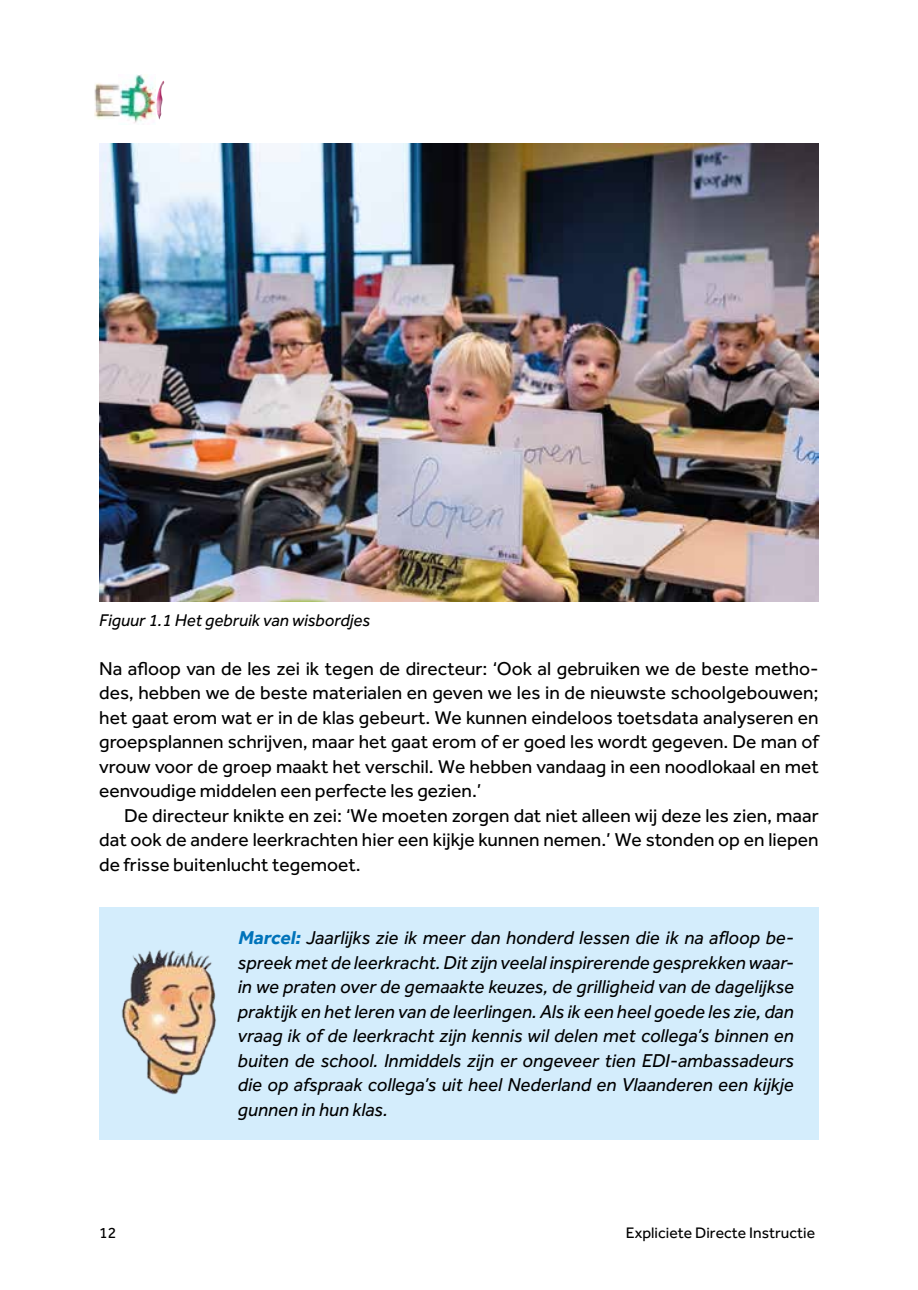
<style>
.page{position:relative;width:918px;height:1290px;background:#fff}
.page>*{position:absolute;margin:0;border:0;box-sizing:border-box;transform-origin:0 0}
.t1{font:19.25px/24.5px "Effra";color:#000;text-align:justify}
.t2{font:italic 19.25px/24.5px "Effra";color:#000;text-align:justify}
.t3{font:italic 17.5px "Effra";color:#000}
.t4{font:15.75px "Effra";color:#000}
.s1{font-weight:700;color:#0073ba}
</style>
<div class="page">
<img style="left:120px;top:75px;width:35px;height:48px">
<img style="left:94px;top:83px;width:26px;height:36px">
<img style="left:157px;top:81px;width:7px;height:39px">
<div style="left:99px;top:907px;width:720px;height:233px;background:#d4edfc"></div>
<img style="left:121px;top:949px;width:96px;height:146px">
<img style="left:99px;top:144px;width:720px;height:457px">
<p class="t3" style="left:99px;top:609px;width:272px">Figuur 1.1 Het gebruik van wisbordjes</p>
<p class="t1" style="left:99px;top:656px;width:721px">Na afloop van de les zei ik tegen de directeur: ‘Ook al gebruiken we de beste metho&shy;des, hebben we de beste materialen en geven we les in de nieuwste schoolgebouwen; het gaat erom wat er in de klas gebeurt. We kunnen eindeloos toetsdata analyseren en groepsplannen schrijven, maar het gaat erom of er goed les wordt gegeven. De man of vrouw voor de groep maakt het verschil. We hebben vandaag in een noodlokaal en met eenvoudige middelen een perfecte les gezien.’</p>
<p class="t1" style="left:99px;top:803px;width:721px;text-indent:25px">De directeur knikte en zei: ‘We moeten zorgen dat niet alleen wij deze les zien, maar dat ook de andere leerkrachten hier een kijkje kunnen nemen.’ We stonden op en liepen de frisse buitenlucht tegemoet.</p>
<p class="t2" style="left:238px;top:925px;width:557px"><span class="s1">Marcel:</span> Jaarlijks zie ik meer dan honderd lessen die ik na afloop be&shy;spreek met de leerkracht. Dit zijn veelal inspirerende gesprekken waar&shy;in we praten over de gemaakte keuzes, de grilligheid van de dagelijkse praktijk en het leren van de leerlingen. Als ik een heel goede les zie, dan vraag ik of de leerkracht zijn kennis wil delen met collega’s binnen en buiten de school. Inmiddels zijn er ongeveer tien EDI-ambassadeurs die op afspraak collega’s uit heel Nederland en Vlaanderen een kijkje gunnen in hun klas.</p>
<p class="t4" style="left:99px;top:1224px;width:19px">12</p>
<p class="t4" style="left:626px;top:1224px;width:191px">Expliciete Directe Instructie</p>
</div>
